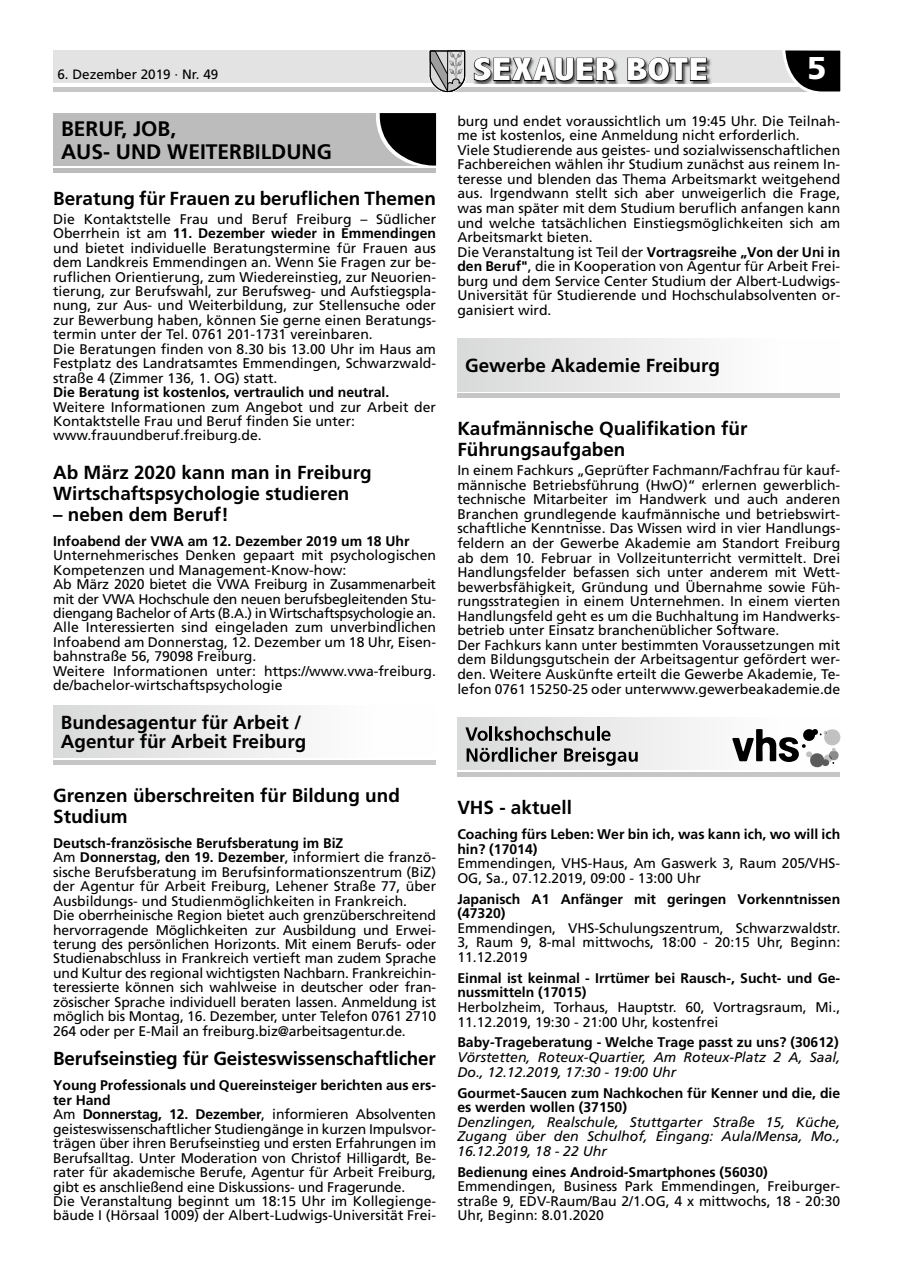
<style>
.page{position:relative;width:902px;height:1280px;background:#fff}
.page>*{position:absolute;margin:0;border:0;box-sizing:border-box;transform-origin:0 0}
.t1{font:800 condensed 32.25px "Abadi";letter-spacing:.01em;color:#fff;scale:1.26 1}
.t2{font:900 31.5px "Frutiger";color:#fff}
.t3{font:700 21px/22.5px "Frutiger";color:#000}
.t4{font:700 18.9px/21px "Frutiger";color:#000}
.t5{font:13.95px/14.4px "Frutiger";color:#000}
.t6{font:700 13.95px/14.5px "Frutiger";color:#000}
.t7{font:italic 13.95px/14.5px "Frutiger";color:#000}
.t8{font:13.5px "Frutiger";color:#000}
.s1{font-weight:700}
</style>
<div class="page">
<hr style="left:53px;top:87px;width:787px;height:4px;background:#c6c6c6">
<div style="left:53px;top:51px;width:787px;height:32px;background:#e3e3e3"></div>
<svg style="left:782px;top:50px;width:59px;height:42px"></svg>
<svg style="left:429px;top:50px;width:37px;height:43px"></svg>
<img style="left:473px;top:58px;width:238px;height:27px">
<svg style="left:473px;top:57px;width:143px;height:25px"></svg>
<svg style="left:626px;top:57px;width:81px;height:25px"></svg>
<div style="left:53px;top:113px;width:383px;height:52px;background:#bcbcbc"></div>
<hr style="left:53px;top:168px;width:383px;height:4px;background:#bcbcbc">
<svg style="left:373px;top:113px;width:63px;height:53px"></svg>
<div style="left:53px;top:705px;width:383px;height:53px;background:linear-gradient(to right,#d9dada,#fff)"></div>
<hr style="left:53px;top:760px;width:383px;height:4px;background:#c6c6c6">
<div style="left:457px;top:339px;width:383px;height:52px;background:linear-gradient(to right,#d9dada,#fff)"></div>
<hr style="left:457px;top:394px;width:383px;height:4px;background:#c6c6c6">
<div style="left:457px;top:718px;width:383px;height:52px;background:linear-gradient(to right,#d7d7d7,#fff)"></div>
<div style="left:457px;top:772px;width:383px;height:5px;background:#c6c6c6"></div>
<svg style="left:465px;top:727px;width:22px;height:14px"></svg>
<hr style="left:489px;top:726px;width:3px;height:15px;background:#000">
<svg style="left:495px;top:726px;width:99px;height:15px"></svg>
<hr style="left:596px;top:726px;width:3px;height:15px;background:#000">
<svg style="left:601px;top:731px;width:9px;height:10px"></svg>
<svg style="left:466px;top:747px;width:41px;height:15px"></svg>
<hr style="left:510px;top:747px;width:3px;height:15px;background:#000">
<svg style="left:515px;top:747px;width:42px;height:15px"></svg>
<svg style="left:564px;top:748px;width:73px;height:18px"></svg>
<svg style="left:731px;top:728px;width:109px;height:40px"></svg>
<p class="t8" style="left:57px;top:66px;width:162px">6. Dezember 2019 · Nr. 49</p>
<h1 class="t1" style="left:473px;top:52px;width:188px">SEXAUER BOTE</h1>
<h2 class="t2" style="left:807px;top:49px;width:21px">5</h2>
<h3 class="t3" style="left:61px;top:118px;width:272px">BERUF, JOB,<br>AUS- UND WEITERBILDUNG</h3>
<h3 class="t4" style="left:53px;top:188px;width:384px">Beratung für Frauen zu beruflichen Themen</h3>
<p class="t5" style="left:53px;top:212px;width:384px">Die Kontaktstelle Frau und Beruf Freiburg – Südlicher Oberrhein ist am <span class="s1">11. Dezember wieder in Emmendingen </span>und bietet individuelle Beratungstermine für Frauen aus dem Landkreis Emmendingen an. Wenn Sie Fragen zur be&shy;ruflichen Orientierung, zum Wiedereinstieg, zur Neuorien&shy;tierung, zur Berufswahl, zur Berufsweg- und Aufstiegspla&shy;nung, zur Aus- und Weiterbildung, zur Stellensuche oder zur Bewerbung haben, können Sie gerne einen Beratungs&shy;termin unter der Tel. 0761 201-1731 vereinbaren.<br>Die Beratungen finden von 8.30 bis 13.00 Uhr im Haus am Festplatz des Landratsamtes Emmendingen, Schwarzwald&shy;straße 4 (Zimmer 136, 1. OG) statt.</p>
<p class="t6" style="left:53px;top:385px;width:337px">Die Beratung ist kostenlos, vertraulich und neutral.</p>
<p class="t5" style="left:53px;top:399px;width:384px">Weitere Informationen zum Angebot und zur Arbeit der<br>Kontaktstelle Frau und Beruf finden Sie unter: www.frauundberuf.freiburg.de.</p>
<h3 class="t4" style="left:53px;top:461px;width:320px">Ab März 2020 kann man in Freiburg<br>Wirtschaftspsychologie studieren</h3>
<h3 class="t4" style="left:53px;top:503px;width:177px">– neben dem Beruf!</h3>
<p class="t6" style="left:53px;top:533px;width:358px">Infoabend der VWA am 12. Dezember 2019 um 18 Uhr</p>
<p class="t5" style="left:53px;top:548px;width:384px">Unternehmerisches Denken gepaart mit psychologischen Kompetenzen und Management-Know-how:<br>Ab März 2020 bietet die VWA Freiburg in Zusammenarbeit mit der VWA Hochschule den neuen berufsbegleitenden Stu&shy;diengang Bachelor of Arts (B.A.) in Wirtschaftspsychologie an.<br>Alle Interessierten sind eingeladen zum unverbindlichen Infoabend am Donnerstag, 12. Dezember um 18 Uhr, Eisen&shy;bahnstraße 56, 79098 Freiburg.<br>Weitere Informationen unter: https://www.vwa-freiburg. de/bachelor-wirtschaftspsychologie</p>
<h3 class="t4" style="left:61px;top:712px;width:247px;line-height:19.5px">Bundesagentur für Arbeit /<br>Agentur für Arbeit Freiburg</h3>
<h3 class="t4" style="left:53px;top:784px;width:348px">Grenzen überschreiten für Bildung und<br>Studium</h3>
<p class="t5" style="left:53px;top:836px;width:384px"><span class="s1">Deutsch-französische Berufsberatung im BiZ<br></span>Am <span class="s1">Donnerstag, den 19. Dezember</span>, informiert die franzö&shy;sische Berufsberatung im Berufsinformationszentrum (BiZ) der Agentur für Arbeit Freiburg, Lehener Straße 77, über Ausbildungs- und Studienmöglichkeiten in Frankreich.<br>Die oberrheinische Region bietet auch grenzüberschreitend hervorragende Möglichkeiten zur Ausbildung und Erwei&shy;terung des persönlichen Horizonts. Mit einem Berufs- oder Studienabschluss in Frankreich vertieft man zudem Sprache und Kultur des regional wichtigsten Nachbarn. Frankreichin&shy;teressierte können sich wahlweise in deutscher oder fran&shy;zösischer Sprache individuell beraten lassen. Anmeldung ist möglich bis Montag, 16. Dezember, unter Telefon 0761 2710<br>264 oder per E-Mail an freiburg.biz@arbeitsagentur.de.</p>
<h3 class="t4" style="left:53px;top:1048px;width:384px">Berufseinstieg für Geisteswissenschaftlicher</h3>
<p class="t5" style="left:53px;top:1078px;width:384px"><span class="s1">Young Professionals und Quereinsteiger berichten aus ers&shy;ter Hand<br></span>Am <span class="s1">Donnerstag, 12. Dezember</span>, informieren Absolventen geisteswissenschaftlicher Studiengänge in kurzen Impulsvor&shy;trägen über ihren Berufseinstieg und ersten Erfahrungen im Berufsalltag. Unter Moderation von Christof Hilligardt, Be&shy;rater für akademische Berufe, Agentur für Arbeit Freiburg, gibt es anschließend eine Diskussions- und Fragerunde.<br>Die Veranstaltung beginnt um 18:15 Uhr im Kollegienge&shy;bäude I (Hörsaal 1009) der Albert-Ludwigs-Universität Frei-</p>
<p class="t5" style="left:457px;top:113px;width:384px">burg und endet voraussichtlich um 19:45 Uhr. Die Teilnah&shy;me ist kostenlos, eine Anmeldung nicht erforderlich.<br>Viele Studierende aus geistes- und sozialwissenschaftlichen Fachbereichen wählen ihr Studium zunächst aus reinem In&shy;teresse und blenden das Thema Arbeitsmarkt weitgehend aus. Irgendwann stellt sich aber unweigerlich die Frage, was man später mit dem Studium beruflich anfangen kann und welche tatsächlichen Einstiegsmöglichkeiten sich am Arbeitsmarkt bieten.<br>Die Veranstaltung ist Teil der <span class="s1">Vortragsreihe „Von der Uni in den Beruf"</span>, die in Kooperation von Agentur für Arbeit Frei&shy;burg und dem Service Center Studium der Albert-Ludwigs-Universität für Studierende und Hochschulabsolventen or&shy;ganisiert wird.</p>
<h3 class="t4" style="left:465px;top:355px;width:256px">Gewerbe Akademie Freiburg</h3>
<h3 class="t4" style="left:457px;top:418px;width:291px">Kaufmännische Qualifikation für<br>Führungsaufgaben</h3>
<p class="t5" style="left:457px;top:463px;width:384px">In einem Fachkurs „Geprüfter Fachmann/Fachfrau für kauf&shy;männische Betriebsführung (HwO)“ erlernen gewerblich&shy;technische Mitarbeiter im Handwerk und auch anderen Branchen grundlegende kaufmännische und betriebswirt&shy;schaftliche Kenntnisse. Das Wissen wird in vier Handlungs&shy;feldern an der Gewerbe Akademie am Standort Freiburg ab dem 10. Februar in Vollzeitunterricht vermittelt. Drei Handlungsfelder befassen sich unter anderem mit Wett&shy;bewerbsfähigkeit, Gründung und Übernahme sowie Füh&shy;rungsstrategien in einem Unternehmen. In einem vierten Handlungsfeld geht es um die Buchhaltung im Handwerks&shy;betrieb unter Einsatz branchenüblicher Software.<br>Der Fachkurs kann unter bestimmten Voraussetzungen mit dem Bildungsgutschein der Arbeitsagentur gefördert wer&shy;den. Weitere Auskünfte erteilt die Gewerbe Akademie, Te&shy;lefon 0761 15250-25 oder unterwww.gewerbeakademie.de</p>
<h3 class="t4" style="left:457px;top:797px;width:116px">VHS - aktuell</h3>
<p class="t6" style="left:457px;top:827px;width:384px">Coaching fürs Leben: Wer bin ich, was kann ich, wo will ich hin? (17014)</p>
<p class="t5" style="left:457px;top:856px;width:384px">Emmendingen, VHS-Haus, Am Gaswerk 3, Raum 205/VHS-<br>OG, Sa., 07.12.2019, 09:00 - 13:00 Uhr</p>
<p class="t6" style="left:457px;top:891px;width:384px">Japanisch A1 Anfänger mit geringen Vorkenntnissen (47320)</p>
<p class="t5" style="left:457px;top:920px;width:384px;text-align:justify">Emmendingen, VHS-Schulungszentrum, Schwarzwaldstr.<br>3, Raum 9, 8-mal mittwochs, 18:00 - 20:15 Uhr, Beginn:<br>11.12.2019</p>
<p class="t6" style="left:457px;top:971px;width:384px">Einmal ist keinmal - Irrtümer bei Rausch-, Sucht- und Ge&shy;nussmitteln (17015)</p>
<p class="t5" style="left:457px;top:1000px;width:384px">Herbolzheim, Torhaus, Hauptstr. 60, Vortragsraum, Mi.,<br>11.12.2019, 19:30 - 21:00 Uhr, kostenfrei</p>
<p class="t6" style="left:457px;top:1035px;width:383px">Baby-Trageberatung - Welche Trage passt zu uns? (30612)</p>
<p class="t7" style="left:457px;top:1050px;width:384px">Vörstetten, Roteux-Quartier, Am Roteux-Platz 2 A, Saal,<br>Do., 12.12.2019, 17:30 - 19:00 Uhr</p>
<p class="t6" style="left:457px;top:1085px;width:384px">Gourmet-Saucen zum Nachkochen für Kenner und die, die es werden wollen (37150)</p>
<p class="t7" style="left:457px;top:1114px;width:384px;text-align:justify">Denzlingen, Realschule, Stuttgarter Straße 15, Küche, Zugang über den Schulhof, Eingang: Aula/Mensa, Mo., 16.12.2019, 18 - 22 Uhr</p>
<p class="t6" style="left:457px;top:1164px;width:312px">Bedienung eines Android-Smartphones (56030)</p>
<p class="t5" style="left:457px;top:1179px;width:384px;text-align:justify">Emmendingen, Business Park Emmendingen, Freiburger&shy;straße 9, EDV-Raum/Bau 2/1.OG, 4 x mittwochs, 18 - 20:30<br>Uhr, Beginn: 8.01.2020</p>
</div>
